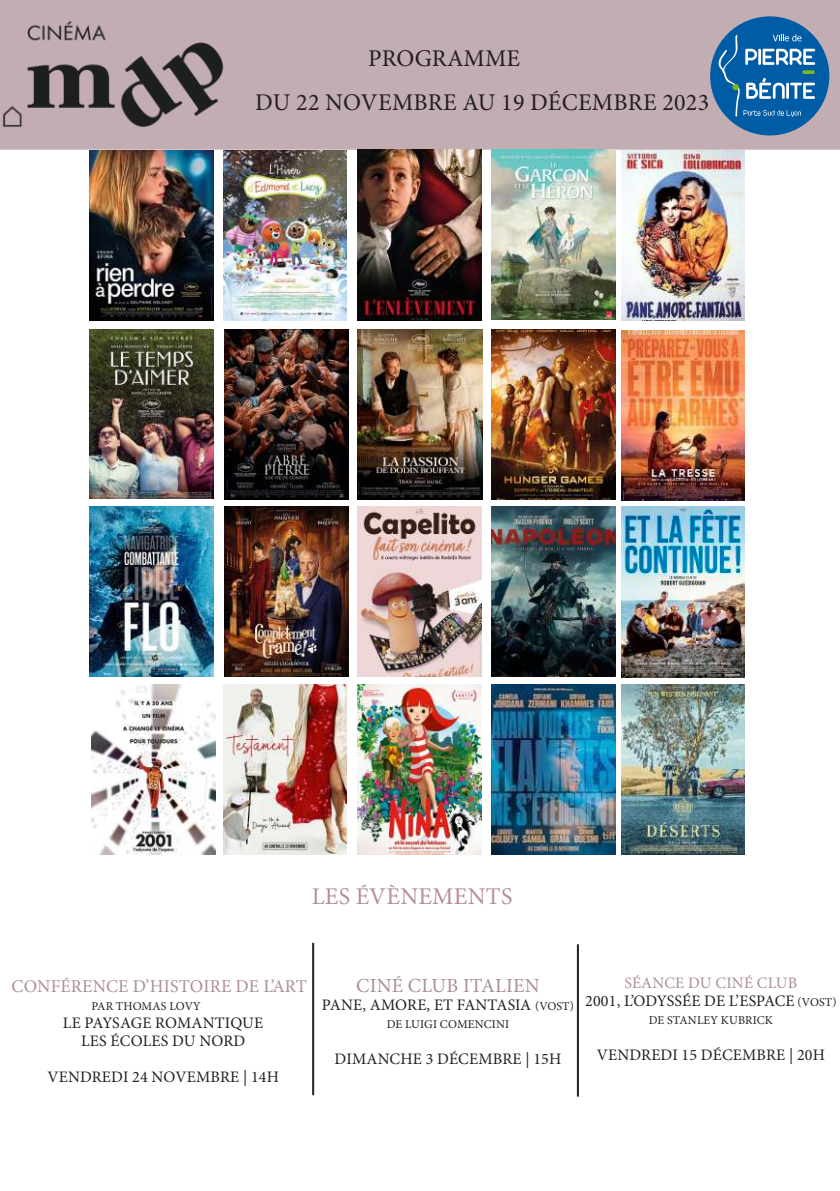
<style>
.page{position:relative;width:840px;height:1191px;background:#fff}
.page>*{position:absolute;margin:0;border:0;box-sizing:border-box;transform-origin:0 0}
.t1{font:24px/44px "Minion Pro";letter-spacing:.01em;color:#231f20}
.t2{font:24px "Minion Pro";letter-spacing:.01em;color:#b68f97}
.t3{font:20px "Minion Pro";letter-spacing:.01em;color:#ac8f97}
.t4{font:18px "Minion Pro";letter-spacing:.01em;color:#ac8f97}
.t5{font:16px/18px "Minion Pro";letter-spacing:.01em;color:#231f20;text-align:center}
.t6{font:12px "Minion Pro";letter-spacing:.01em;color:#231f20}
.s1{font-size:12px}
.s2{color:#ac8f97}
</style>
<div class="page">
<div style="left:0;top:0;width:839px;height:152px;background:#c2adb3"></div>
<img style="left:223px;top:150px;width:124px;height:170px">
<img style="left:357px;top:150px;width:124px;height:170px">
<img style="left:491px;top:329px;width:123px;height:170px">
<img style="left:224px;top:329px;width:124px;height:170px">
<img style="left:357px;top:329px;width:124px;height:170px">
<img style="left:491px;top:150px;width:123px;height:170px">
<img style="left:224px;top:506px;width:124px;height:170px">
<img style="left:357px;top:506px;width:124px;height:170px">
<img style="left:491px;top:506px;width:123px;height:170px">
<img style="left:1px;top:21px;width:224px;height:108px">
<div style="left:709px;top:16px;width:119px;height:119px;background:#005ca5;border-radius:50%"></div>
<svg style="left:717px;top:34px;width:97px;height:83px"></svg>
<svg style="left:801px;top:70px;width:13px;height:4px"></svg>
<img style="left:223px;top:684px;width:124px;height:170px">
<img style="left:357px;top:684px;width:124px;height:170px">
<img style="left:491px;top:684px;width:123px;height:170px">
<img style="left:89px;top:150px;width:124px;height:170px">
<img style="left:89px;top:329px;width:124px;height:170px">
<img style="left:89px;top:506px;width:124px;height:170px">
<img style="left:92px;top:684px;width:123px;height:170px">
<img style="left:621px;top:330px;width:123px;height:170px">
<img style="left:620px;top:150px;width:124px;height:170px">
<img style="left:621px;top:507px;width:123px;height:170px">
<img style="left:621px;top:685px;width:123px;height:170px">
<hr style="left:312px;top:943px;width:2px;height:152px;background:#231f20">
<hr style="left:576px;top:944px;width:2px;height:152px;background:#231f20">
<h1 class="t1" style="left:255px;top:36px;width:455px;text-indent:113px">PROGRAMME<br>DU 22 NOVEMBRE AU 19 DÉCEMBRE 2023</h1>
<h1 class="t2" style="left:311px;top:880px;width:202px">LES ÉVÈNEMENTS</h1>
<p class="t4" style="left:11px;top:974px;width:297px">CONFÉRENCE D’HISTOIRE DE L’ART</p>
<p class="t6" style="left:91px;top:998px;width:111px">PAR THOMAS LOVY</p>
<p class="t5" style="left:63px;top:1014px;width:202px">LE PAYSAGE ROMANTIQUE<br>LES ÉCOLES DU NORD</p>
<p class="t5" style="left:47px;top:1068px;width:233px">VENDREDI 24 NOVEMBRE | 14H</p>
<p class="t3" style="left:356px;top:972px;width:185px">CINÉ CLUB ITALIEN</p>
<p class="t5" style="left:322px;top:996px;width:253px">PANE, AMORE, ET FANTASIA <span class="s1">(VOST)</span></p>
<p class="t6" style="left:386px;top:1016px;width:124px">DE LUIGI COMENCINI</p>
<p class="t5" style="left:334px;top:1050px;width:228px">DIMANCHE 3 DÉCEMBRE | 15H</p>
<p class="t5" style="left:585px;top:974px;width:252px"><span class="s2">SÉANCE DU CINÉ CLUB<br></span>2001, L’ODYSSÉE DE L’ESPACE <span class="s1">(VOST)</span></p>
<p class="t6" style="left:648px;top:1012px;width:126px">DE STANLEY KUBRICK</p>
<p class="t5" style="left:596px;top:1046px;width:230px">VENDREDI 15 DÉCEMBRE | 20H</p>
</div>
